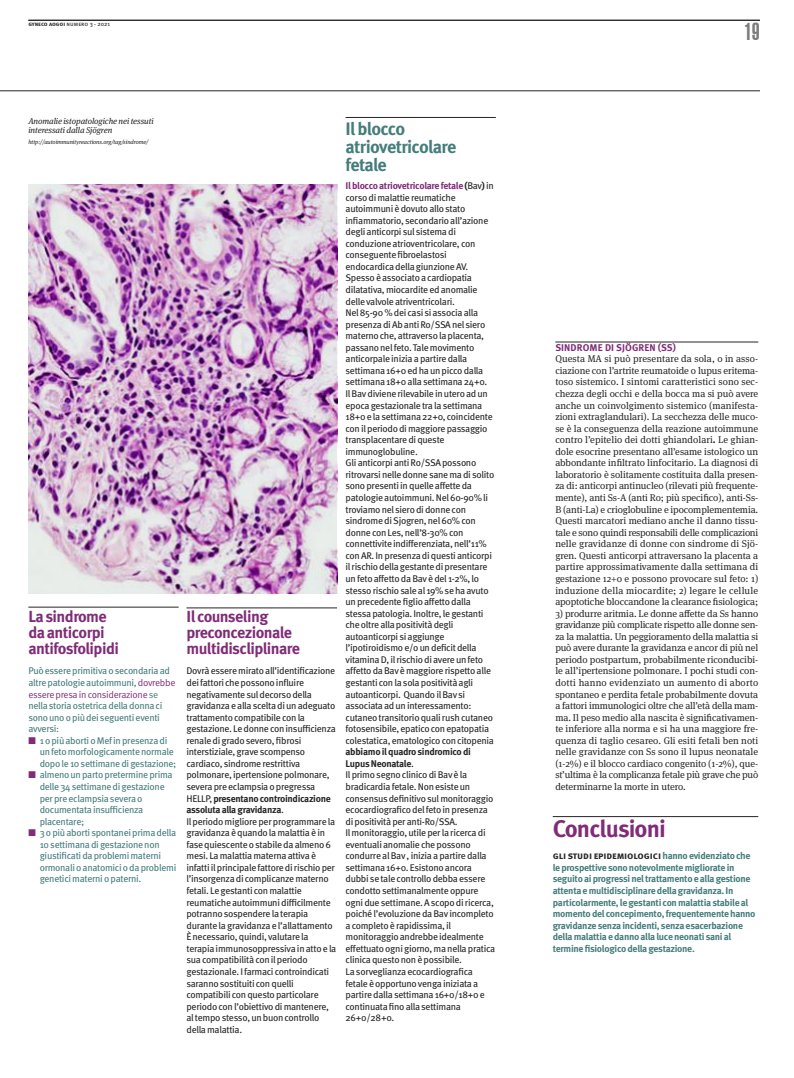
<style>
.page{position:relative;width:794px;height:1078px;background:#fff}
.page>*{position:absolute;margin:0;border:0;box-sizing:border-box;transform-origin:0 0}
.t1{font:700 24px "Meta Pro";color:#802c78}
.t2{font:900 extra-condensed 24px "Helvetica";color:#7d7c7d}
.t3{font:700 18px/18px "Meta Pro";letter-spacing:-.035em;color:#457d7c}
.t4{font:700 16px/16px "Meta Pro";letter-spacing:-.035em;color:#802c78}
.t5{font:700 10px "Meta Pro";letter-spacing:-.01em;color:#272526}
.t6{font:9.8px/11.6px "Meta Serif OT";letter-spacing:-.005em;color:#272526;text-align:justify}
.t7{font:700 9.8px "Meta Pro";letter-spacing:.01em;color:#802c78}
.t8{font:9.7px/11.6px "Meta Pro";letter-spacing:-.03em;color:#272526}
.t9{font:9.7px/11.5px "Meta Pro";letter-spacing:-.03em;color:#457d7c}
.t10{font:700 9.7px/11.5px "Meta Pro";letter-spacing:-.03em;color:#457d7c}
.t11{font:italic 8.5px/9px "Meta Serif OT";letter-spacing:-.01em;color:#272526}
.t12{font:italic 6px "Meta Serif OT";letter-spacing:-.01em;color:#272526}
.t13{font:6px "Meta Pro";color:#272526}
.s1{font-weight:700}
.s2{color:#802c78}
.s3{font-style:inherit}
.s4{font-weight:700;color:#802c78}
.s5{font-size:9.7px;color:#457d7c}
</style>
<div class="page">
<hr style="left:0;top:90px;width:760px;height:1px;background:#272526">
<hr style="left:28px;top:20px;width:732px;height:1px;background:#272526">
<hr style="left:186px;top:607px;width:151px;height:1px;background:#272526">
<hr style="left:345px;top:117px;width:151px;height:1px;background:#272526">
<hr style="left:555px;top:342px;width:203px;height:1px;background:#272526">
<hr style="left:553px;top:816px;width:205px;height:1px;background:#272526">
<img style="left:28px;top:184px;width:309px;height:410px">
<hr style="left:28px;top:606px;width:151px;height:1px;background:#272526">
<p class="t13" style="left:28px;top:22px;width:83px"><span class="s1">gyneco aogoi</span> numero 3 - 2021</p>
<h1 class="t2" style="left:744px;top:23px;width:17px">19</h1>
<p class="t11" style="left:28px;top:117px;width:127px">Anomalie istopatologiche nei tessuti interessati dalla Sjögren</p>
<p class="t12" style="left:28px;top:139px;width:122px">http://autoimmunityreactions.org/tag/sindrome/</p>
<h2 class="t3" style="left:345px;top:121px;width:112px">Il blocco atriovetricolare fetale</h2>
<h3 class="t4" style="left:28px;top:609px;width:92px">La sindrome da anticorpi antifosfolipidi</h3>
<p class="t9" style="left:28px;top:665px;width:149px">Può essere primitiva o secondaria ad altre patologie autoimmuni, <span class="s2">dovrebbe essere presa in considerazione</span> <span class="s3">se </span>nella storia ostetrica della donna ci sono uno o più dei seguenti eventi avversi:</p>
<p class="t9" style="left:40px;top:735px;width:138px;text-indent:-11px"><span class="s2">■</span> 1 o più aborti o Mef in presenza di un feto morfologicamente normale dopo le 10 settimane di gestazione;</p>
<p class="t9" style="left:40px;top:769px;width:134px;text-indent:-11px"><span class="s2">■</span> almeno un parto pretermine prima delle 34 settimane di gestazione per pre eclampsia severa o documentata insufficienza placentare;</p>
<p class="t9" style="left:40px;top:827px;width:138px;text-indent:-11px"><span class="s2">■</span> 3 o più aborti spontanei prima della<br>10 settimana di gestazione non giustificati da problemi materni ormonali o anatomici o da problemi genetici materni o paterni.</p>
<h3 class="t4" style="left:186px;top:610px;width:115px">Il counseling preconcezionale multidiscliplinare</h3>
<p class="t8" style="left:186px;top:665px;width:151px">Dovrà essere mirato all’identificazione dei fattori che possono influire negativamente sul decorso della gravidanza e alla scelta di un adeguato trattamento compatibile con la gestazione. Le donne con insufficienza renale di grado severo, fibrosi interstiziale, grave scompenso cardiaco, sindrome restrittiva polmonare, ipertensione polmonare, severa pre eclampsia o pregressa HELLP, <span class="s1">presentano controindicazione assoluta alla gravidanza</span>.<br>Il periodo migliore per programmare la gravidanza è quando la malattia è in fase quiescente o stabile da almeno 6 mesi. La malattia materna attiva è infatti il principale fattore di rischio per l’insorgenza di complicanze materno fetali. Le gestanti con malattie reumatiche autoimmuni difficilmente potranno sospendere la terapia durante la gravidanza e l’allattamento È necessario, quindi, valutare la terapia immunosoppressiva in atto e la sua compatibilità con il periodo gestazionale. I farmaci controindicati saranno sostituiti con quelli compatibili con questo particolare periodo con l’obiettivo di mantenere, al tempo stesso, un buon controllo della malattia.</p>
<p class="t8" style="left:345px;top:180px;width:150px"><span class="s4">Il blocco atriovetricolare fetale</span> <span class="s1">(</span>Bav<span class="s1">)</span> in corso di malattie reumatiche autoimmuni è dovuto allo stato infiammatorio, secondario all’azione degli anticorpi sul sistema di conduzione atrioventricolare, con conseguente fibroelastosi endocardica della giunzione AV.<br>Spesso è associato a cardiopatia dilatativa, miocardite ed anomalie delle valvole atriventricolari.<br>Nel 85-90 % dei casi si associa alla presenza di Ab anti Ro/SSA nel siero materno che, attraverso la placenta, passano nel feto. Tale movimento anticorpale inizia a partire dalla settimana 16+0 ed ha un picco dalla settimana 18+0 alla settimana 24+0.<br>Il Bav diviene rilevabile in utero ad un epoca gestazionale tra la settimana 18+0 e la settimana 22+0, coincidente con il periodo di maggiore passaggio transplacentare di queste immunoglobuline.<br>Gli anticorpi anti Ro/SSA possono ritrovarsi nelle donne sane ma di solito sono presenti in quelle affette da patologie autoimmuni. Nel 60-90% li troviamo nel siero di donne con sindrome di Sjogren, nel 60% con donne con Les, nell’8-30% con connettivite indifferenziata, nell’11% con AR. In presenza di questi anticorpi il rischio della gestante di presentare un feto affetto da Bav è del 1-2%, lo stesso rischio sale al 19% se ha avuto un precedente figlio affetto dalla stessa patologia. Inoltre, le gestanti che oltre alla positività degli autoanticorpi si aggiunge l’ipotiroidismo e/o un deficit della vitamina D, il rischio di avere un feto affetto da Bav è maggiore rispetto alle gestanti con la sola positività agli autoanticorpi. Quando il Bav si associata ad un interessamento: cutaneo transitorio quali rush cutaneo fotosensibile, epatico con epatopatia colestatica, ematologico con citopenia</p>
<p class="t8" style="left:345px;top:746px;width:151px"><span class="s1">abbiamo il quadro sindromico di Lupus Neonatale</span>.<br>Il primo segno clinico di Bav è la bradicardia fetale. Non esiste un consensus definitivo sul monitoraggio ecocardiografico del feto in presenza di positività per anti-Ro/SSA.<br>Il monitoraggio, utile per la ricerca di eventuali anomalie che possono condurre al Bav , inizia a partire dalla settimana 16+0. Esistono ancora dubbi se tale controllo debba essere condotto settimanalmente oppure ogni due settimane. A scopo di ricerca, poiché l’evoluzione da Bav incompleto a completo è rapidissima, il monitoraggio andrebbe idealmente effettuato ogni giorno, ma nella pratica clinica questo non è possibile.<br>La sorveglianza ecocardiografica fetale è opportuno venga iniziata a partire dalla settimana 16+0/18+0 e continuata fino alla settimana 26+0/28+0.</p>
<p class="t7" style="left:555px;top:343px;width:122px">SINDROME DI SJÖGREN (SS)</p>
<p class="t6" style="left:555px;top:354px;width:204px">Questa MA si può presentare da sola, o in asso&shy;ciazione con l’artrite reumatoide o lupus eritema&shy;toso sistemico. I sintomi caratteristici sono sec&shy;chezza degli occhi e della bocca ma si può avere anche un coinvolgimento sistemico (manifesta&shy;zioni extraglandulari). La secchezza delle muco&shy;se è la conseguenza della reazione autoimmune contro l’epitelio dei dotti ghiandolari<span class="s1">.</span> Le ghian&shy;dole esocrine presentano all’esame istologico un abbondante infiltrato linfocitario. La diagnosi di laboratorio è solitamente costituita dalla presen&shy;za di: anticorpi antinucleo (rilevati più frequente&shy;mente), anti Ss-A (anti Ro; più specifico), anti-Ss-B (anti-La) e crioglobuline e ipocomplementemia.<br>Questi marcatori mediano anche il danno tissu&shy;tale e sono quindi responsabili delle complicazioni nelle gravidanze di donne con sindrome di Sjö&shy;gren. Questi anticorpi attraversano la placenta a partire approssimativamente dalla settimana di gestazione 12+0 e possono provocare sul feto: 1) induzione della miocardite; 2) legare le cellule apoptotiche bloccandone la clearance fisiologica;</p>
<p class="t6" style="left:555px;top:608px;width:204px">3) produrre aritmia. Le donne affette da Ss hanno gravidanze più complicate rispetto alle donne sen&shy;za la malattia. Un peggioramento della malattia si può avere durante la gravidanza e ancor di più nel periodo postpartum, probabilmente riconducibi&shy;le all’ipertensione polmonare. I pochi studi con&shy;dotti hanno evidenziato un aumento di aborto spontaneo e perdita fetale probabilmente dovuta a fattori immunologici oltre che all’età della mam&shy;ma. Il peso medio alla nascita è significativamen&shy;te inferiore alla norma e si ha una maggiore fre&shy;quenza di taglio cesareo. Gli esiti fetali ben noti nelle gravidanze con Ss sono il lupus neonatale (1-2%) e il blocco cardiaco congenito (1-2%), que&shy;st’ultima è la complicanza fetale più grave che può determinarne la morte in utero.</p>
<h1 class="t1" style="left:553px;top:818px;width:115px">Conclusioni</h1>
<p class="t5" style="left:553px;top:851px;width:199px">gli studi epidemiologici <span class="s5">hanno evidenziato che</span></p>
<p class="t10" style="left:553px;top:862px;width:204px">le prospettive sono notevolmente migliorate in seguito ai progressi nel trattamento e alla gestione attenta e multidisciplinare della gravidanza. In particolarmente, le gestanti con malattia stabile al momento del concepimento, frequentemente hanno gravidanze senza incidenti, senza esacerbazione della malattia e danno alla luce neonati sani al termine fisiologico della gestazione.</p>
</div>
